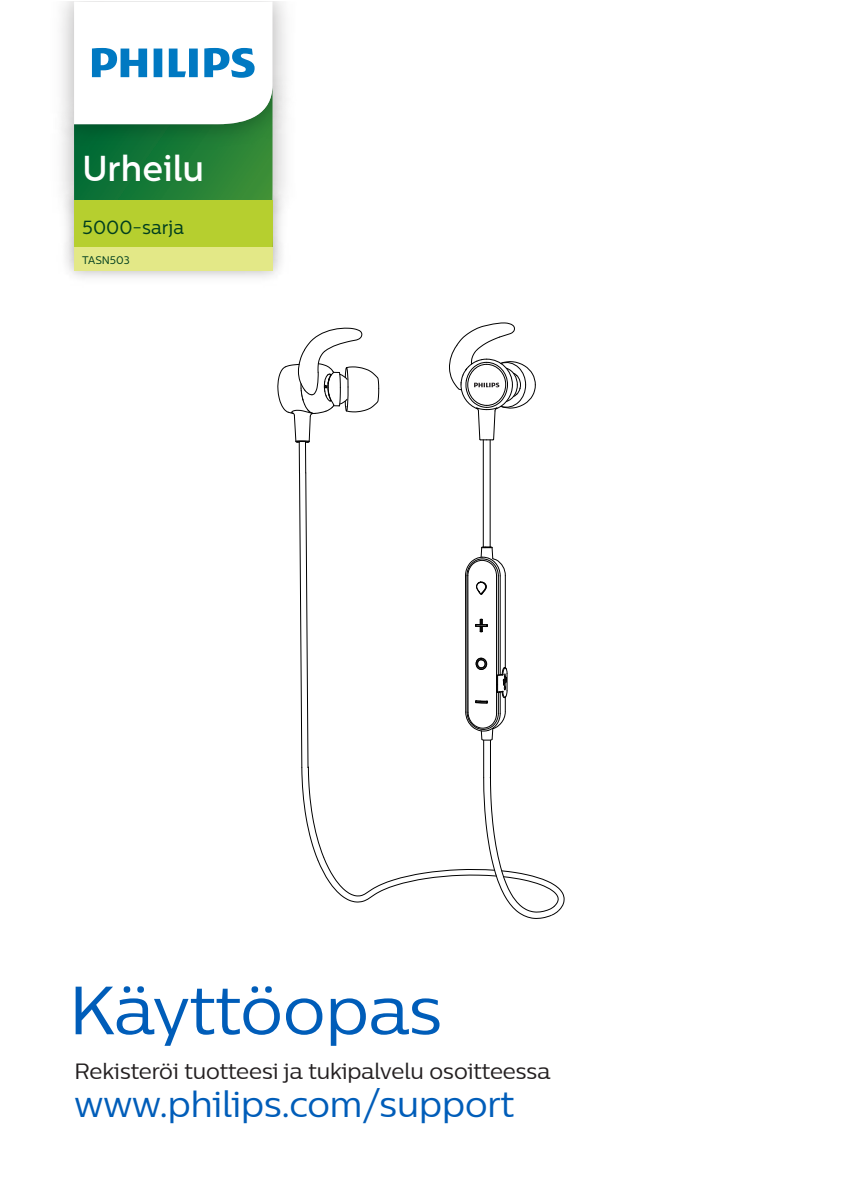
<style>
.page{position:relative;width:842px;height:1191px;background:#fff}
.page>*{position:absolute;margin:0;border:0;box-sizing:border-box;transform-origin:0 0}
.t1{font:68px "Centrale Sans";color:#005db9}
.t2{font:36px "Centrale Sans";color:#005db9}
.t3{font:500 36px "Centrale Sans";color:#fff}
.t4{font:22px "Centrale Sans";color:#231f20}
.t5{font:19px "Centrale Sans";color:#003e1f}
.t6{font:11px "Centrale Sans";color:#003e1f}
</style>
<div class="page">
<hr style="left:299px;top:442px;width:1px;height:31px;background:#000">
<svg style="left:277px;top:327px;width:102px;height:116px"></svg>
<hr style="left:305px;top:442px;width:1px;height:31px;background:#000">
<hr style="left:490px;top:440px;width:1px;height:107px;background:#000">
<hr style="left:483px;top:440px;width:1px;height:107px;background:#000">
<svg style="left:299px;top:472px;width:266px;height:447px"></svg>
<svg style="left:449px;top:322px;width:87px;height:118px"></svg>
<img style="left:62px;top:157px;width:224px;height:22px">
<img style="left:61px;top:1px;width:226px;height:156px">
<svg style="left:74px;top:2px;width:198px;height:177px"></svg>
<img style="left:62px;top:179px;width:224px;height:48px">
<div style="left:74px;top:200px;width:198px;height:47px;background:#b6cf2f"></div>
<img style="left:65px;top:227px;width:217px;height:51px">
<div style="left:74px;top:247px;width:198px;height:23px;background:#e3e887"></div>
<p class="t3" style="left:82px;top:148px;width:124px">Urheilu</p>
<p class="t5" style="left:82px;top:216px;width:103px">5000-sarja</p>
<p class="t6" style="left:82px;top:254px;width:49px">TASN503</p>
<p class="t1" style="left:69px;top:967px;width:374px">Käyttöopas</p>
<p class="t4" style="left:75px;top:1057px;width:477px">Rekisteröi tuotteesi ja tukipalvelu osoitteessa</p>
<p class="t2" style="left:75px;top:1082px;width:441px">www.philips.com/support</p>
</div>
